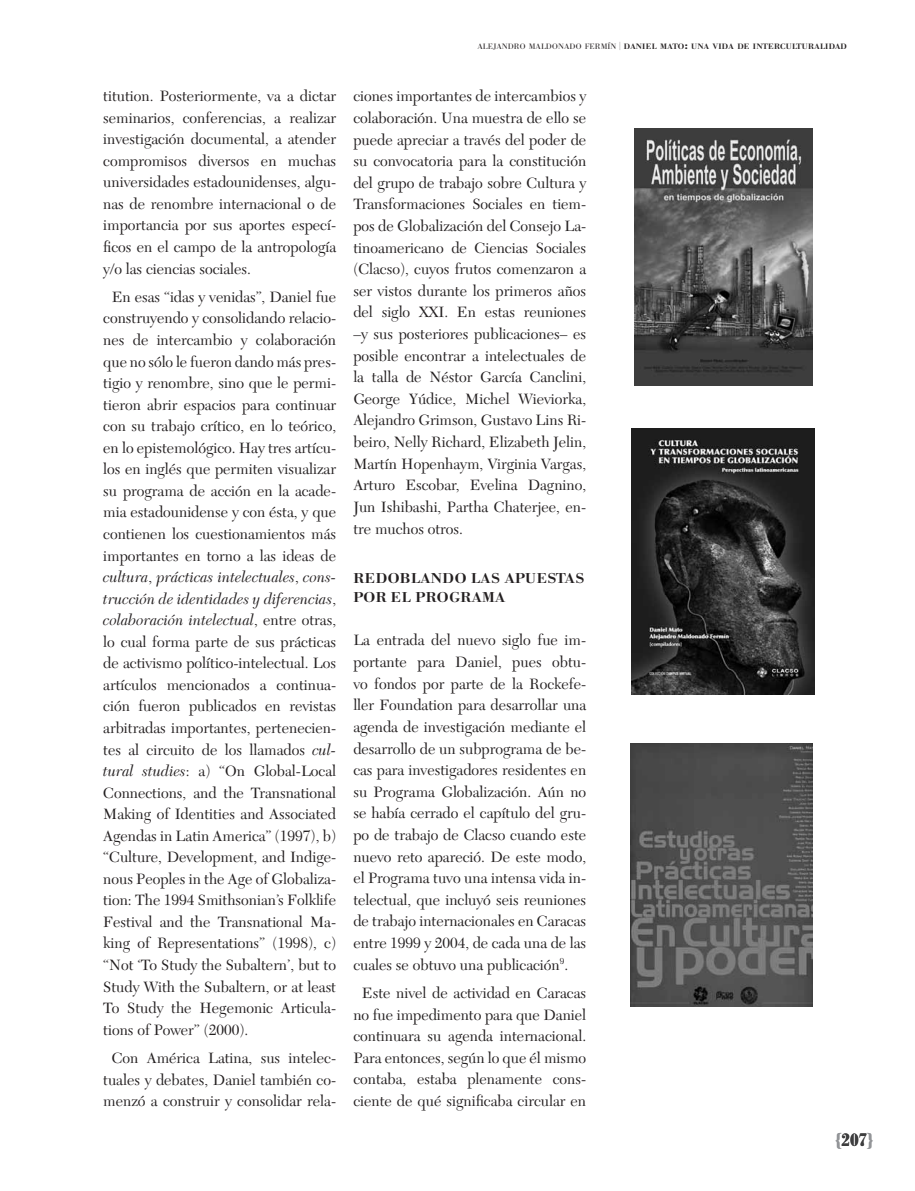
<style>
.page{position:relative;width:915px;height:1191px;background:#fff}
.page>*{position:absolute;margin:0;border:0;box-sizing:border-box;transform-origin:0 0}
.t1{font:700 condensed 18px "Bodoni BE";color:#3e3e3f}
.t2{font:15.6px/21.6px "New Caledonia";color:#231f20;text-align:justify}
.t3{font:500 14.1px/19.5px "Bodoni BE";letter-spacing:.02em;color:#231f20;scale:1.09 1}
.t4{font:500 7.8px "Bodoni BE";color:#231f20;scale:1.09 1}
.s1{font-style:italic}
.s2{font-weight:300}
.s3{font-weight:300;font-size:8.25px}
.s4{font-size:11.1px}
.s5{color:#939598}
</style>
<div class="page">
<img style="left:634px;top:129px;width:178px;height:256px">
<img style="left:631px;top:428px;width:182px;height:266px">
<img style="left:630px;top:743px;width:182px;height:264px">
<p class="t2" style="left:103px;top:85px;width:234px">titution. Posteriormente, va a dictar seminarios, conferencias, a realizar investigación documental, a atender compromisos diversos en muchas universidades estadounidenses, algu&shy;nas de renombre internacional o de importancia por sus aportes especí&shy;ficos en el campo de la antropología y/o las ciencias sociales.</p>
<p class="t2" style="left:103px;top:286px;width:234px;text-indent:9px">En esas “idas y venidas”, Daniel fue construyendo y consolidando relacio&shy;nes de intercambio y colaboración que no sólo le fueron dando más pres&shy;tigio y renombre, sino que le permi&shy;tieron abrir espacios para continuar con su trabajo crítico, en lo teórico, en lo epistemológico. Hay tres artícu&shy;los en inglés que permiten visualizar su programa de acción en la acade&shy;mia estadounidense y con ésta, y que contienen los cuestionamientos más importantes en torno a las ideas de <span class="s1">cultura</span>, <span class="s1">prácticas intelectuales</span>, <span class="s1">cons&shy;trucción de identidades y diferencias</span>, <span class="s1">colaboración intelectual</span>, entre otras, lo cual forma parte de sus prácticas de activismo político-intelectual. Los artículos mencionados a continua&shy;ción fueron publicados en revistas arbitradas importantes, pertenecien&shy;tes al circuito de los llamados <span class="s1">cul&shy;tural studies</span>: a) “On Global-Local Connections, and the Transnational Making of Identities and Associated Agendas in Latin America” (1997), b) “Culture, Development, and Indige&shy;nous Peoples in the Age of Globaliza&shy;tion: The 1994 Smithsonian’s Folklife Festival and the Transnational Ma&shy;king of Representations” (1998), c) “Not ‘To Study the Subaltern’, but to Study With the Subaltern, or at least To Study the Hegemonic Articula&shy;tions of Power” (2000).</p>
<p class="t2" style="left:103px;top:1047px;width:234px;text-align:center">Con América Latina, sus intelec&shy;tuales y debates, Daniel también co&shy;menzó a construir y consolidar rela-</p>
<p class="t4" style="left:477px;top:42px;width:340px"><span class="s2">ALEJANDRO MALDONADO FERMÍN</span> <span class="s3">|</span> DANIEL MATO<span class="s4">:</span> UNA VIDA DE INTERCULTURALIDAD</p>
<p class="t2" style="left:353px;top:86px;width:234px">ciones importantes de intercambios y colaboración. Una muestra de ello se puede apreciar a través del poder de su convocatoria para la constitución del grupo de trabajo sobre Cultura y Transformaciones Sociales en tiem&shy;pos de Globalización del Consejo La&shy;tinoamericano de Ciencias Sociales (Clacso), cuyos frutos comenzaron a ser vistos durante los primeros años del siglo XXI. En estas reuniones –y sus posteriores publicaciones– es posible encontrar a intelectuales de la talla de Néstor García Canclini, George Yúdice, Michel Wieviorka, Alejandro Grimson, Gustavo Lins Ri&shy;beiro, Nelly Richard, Elizabeth Jelin, Martín Hopenhaym, Virginia Vargas, Arturo Escobar, Evelina Dagnino, Jun Ishibashi, Partha Chaterjee, en&shy;tre muchos otros.</p>
<p class="t3" style="left:353px;top:568px;width:213px">REDOBLANDO LAS APUESTAS<br>POR EL PROGRAMA</p>
<p class="t2" style="left:353px;top:630px;width:234px">La entrada del nuevo siglo fue im&shy;portante para Daniel, pues obtu&shy;vo fondos por parte de la Rockefe&shy;ller Foundation para desarrollar una agenda de investigación mediante el desarrollo de un subprograma de be&shy;cas para investigadores residentes en su Programa Globalización. Aún no se había cerrado el capítulo del gru&shy;po de trabajo de Clacso cuando este nuevo reto apareció. De este modo, el Programa tuvo una intensa vida in&shy;telectual, que incluyó seis reuniones de trabajo internacionales en Caracas entre 1999 y 2004, de cada una de las cuales se obtuvo una publicación<sup>9</sup>.</p>
<p class="t2" style="left:353px;top:982px;width:234px;text-align:center">Este nivel de actividad en Caracas no fue impedimento para que Daniel continuara su agenda internacional.<br>Para entonces, según lo que él mismo contaba, estaba plenamente cons&shy;ciente de qué significaba circular en</p>
<p class="t1" style="left:834px;top:1129px;width:40px"><span class="s5">{</span>207<span class="s5">}</span></p>
</div>
